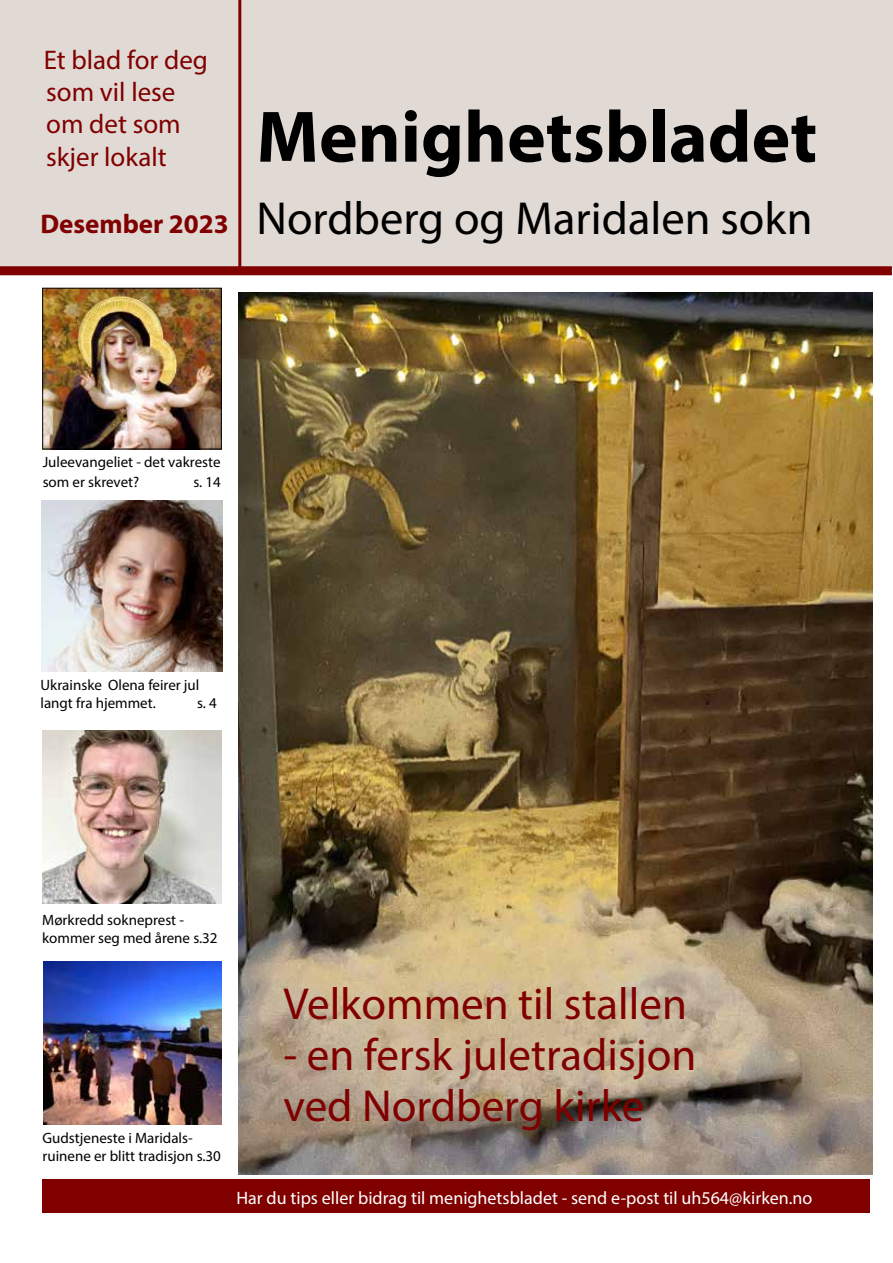
<style>
.page{position:relative;width:893px;height:1263px;background:#fff}
.page>*{position:absolute;margin:0;border:0;box-sizing:border-box;transform-origin:0 0}
.t1{font:700 73.5px "Myriad Pro";color:#000}
.t2{font:46.5px "Myriad Pro";color:#000}
.t3{font:45px/51px "Myriad Pro";color:#800000}
.t4{font:27px/32.4px "Myriad Pro";color:#800000}
.t5{font:700 27px "Myriad Pro";color:#800000}
.t6{font:18px "Myriad Pro";color:#fff}
.t7{font:15px/18px "Myriad Pro";color:#000}
</style>
<div class="page">
<div style="left:0;top:0;width:893px;height:269px;background:#e0d9d4"></div>
<img style="left:44px;top:961px;width:177px;height:163px">
<img style="left:43px;top:730px;width:178px;height:174px">
<div style="left:43px;top:1179px;width:827px;height:34px;background:#800000"></div>
<div style="left:0;top:266px;width:892px;height:9px;background:#800000"></div>
<hr style="left:238px;top:0;width:3px;height:270px;background:#800000">
<img style="left:45px;top:290px;width:174px;height:157px">
<div style="left:43px;top:288px;width:178px;height:161px;border:1px solid #000"></div>
<img style="left:41px;top:501px;width:181px;height:170px">
<img style="left:238px;top:292px;width:634px;height:883px">
<h3 class="t4" style="left:44px;top:43px;width:166px">Et blad for deg som vil lese om det som skjer lokalt</h3>
<h3 class="t5" style="left:40px;top:206px;width:190px">Desember 2023</h3>
<h1 class="t1" style="left:256px;top:89px;width:562px">Menighetsbladet</h1>
<h2 class="t2" style="left:256px;top:189px;width:558px">Nordberg og Maridalen sokn</h2>
<p class="t7" style="left:43px;top:452px;width:179px;line-height:19.5px">Juleevangeliet - det vakreste som er skrevet?</p>
<p class="t7" style="left:193px;top:472px;width:29px">s. 14</p>
<p class="t7" style="left:40px;top:676px;width:160px">Ukrainske Olena feirer jul langt fra hjemmet.</p>
<p class="t7" style="left:197px;top:694px;width:21px">s. 4</p>
<p class="t7" style="left:42px;top:910px;width:177px">Mørkredd sokneprest - kommer seg med årene s.32</p>
<p class="t7" style="left:43px;top:1128px;width:180px">Gudstjeneste i Maridals&shy;ruinene er blitt tradisjon s.30</p>
<h3 class="t3" style="left:284px;top:978px;width:405px">Velkommen til stallen</h3>
<h3 class="t3" style="left:284px;top:1029px;width:415px">- en fersk juletradisjon ved Nordberg kirke</h3>
<p class="t6" style="left:236px;top:1187px;width:577px">Har du tips eller bidrag til menighetsbladet - send e-post til uh564@kirken.no</p>
</div>
